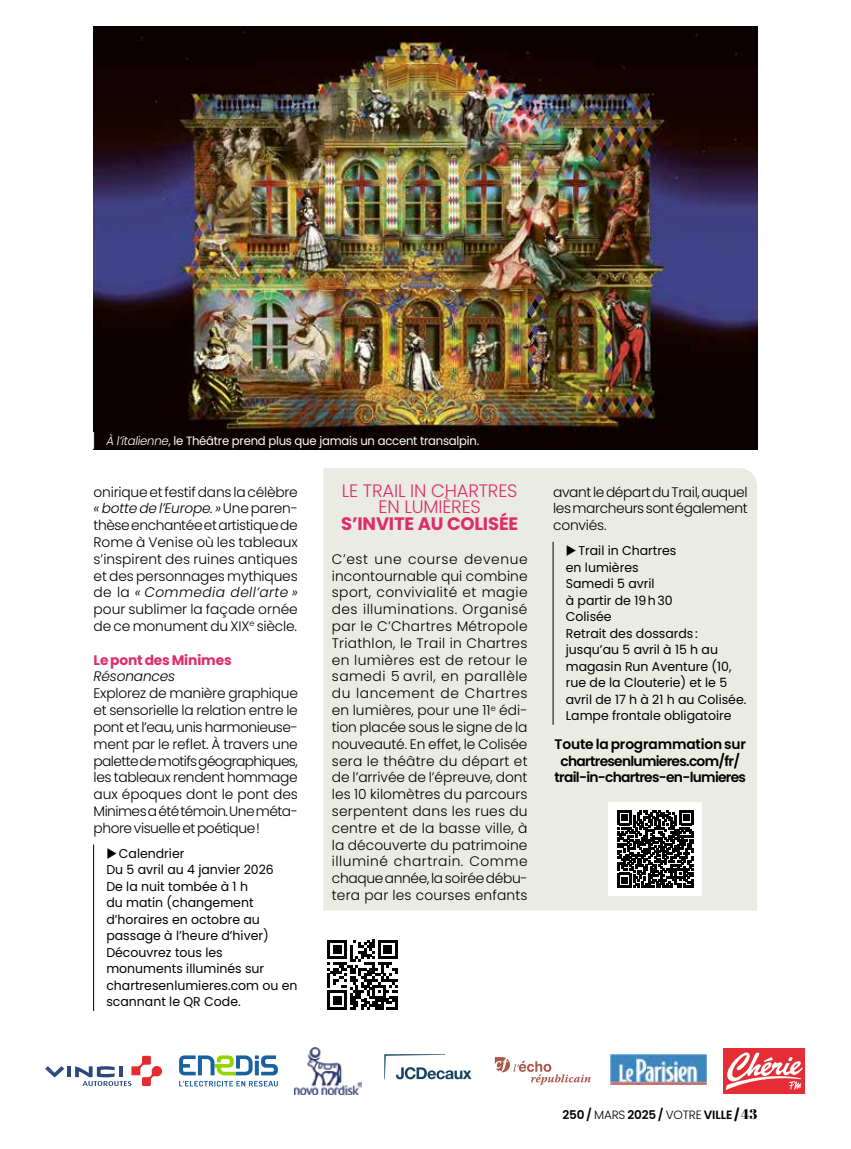
<style>
.page{position:relative;width:851px;height:1149px;background:#fff}
.page>*{position:absolute;margin:0;border:0;box-sizing:border-box;transform-origin:0 0}
.t1{font:300 18px/16.8px "Poppins";letter-spacing:-.01em;color:#dd2e69;text-align:center}
.t2{font:700 18px "Poppins";letter-spacing:-.01em;color:#dd2e69}
.t3{font:300 13.8px/16.8px "Poppins";letter-spacing:-.025em;color:#000;text-align:justify}
.t4{font:600 13.8px/16.8px "Poppins";letter-spacing:-.05em;color:#000;text-align:center}
.t5{font:700 13.8px "Poppins";letter-spacing:-.01em;color:#dd2e69}
.t6{font:italic 300 13.8px "Poppins";letter-spacing:-.015em;color:#000}
.t7{font:12.75px/16.5px "Poppins";color:#000}
.t8{font:12px "Poppins";letter-spacing:-.02em;color:#fff}
.t9{font:600 12px "Poppins";letter-spacing:-.01em;color:#000}
.s1{font-weight:300;font-style:italic}
.s2{font-style:italic}
.s3{font-weight:300}
.s4{font-weight:700}
.s5{font-family:"Abril Fatface";font-weight:400;font-size:13.8px}
</style>
<div class="page">
<hr style="left:93px;top:844px;width:1px;height:166px;background:#000">
<div style="left:323px;top:468px;width:434px;height:442px;background:#eaebe2"></div>
<hr style="left:552px;top:541px;width:1px;height:183px;background:#000">
<img style="left:94px;top:27px;width:663px;height:422px">
<svg style="left:93px;top:432px;width:1px;height:16px"></svg>
<svg style="left:327px;top:939px;width:70px;height:70px"></svg>
<div style="left:608px;top:802px;width:93px;height:93px;background:#fff"></div>
<svg style="left:617px;top:810px;width:76px;height:76px"></svg>
<svg style="left:179px;top:1055px;width:99px;height:19px"></svg>
<svg style="left:179px;top:1080px;width:99px;height:6px"></svg>
<img style="left:295px;top:1047px;width:66px;height:47px">
<svg style="left:384px;top:1054px;width:87px;height:24px"></svg>
<svg style="left:45px;top:1066px;width:19px;height:11px"></svg>
<hr style="left:67px;top:1065px;width:4px;height:11px;background:#2b487d">
<svg style="left:75px;top:1055px;width:87px;height:30px"></svg>
<img style="left:611px;top:1054px;width:95px;height:30px">
<div style="left:723px;top:1048px;width:81px;height:45px;background:#e42d34"></div>
<svg style="left:725px;top:1052px;width:77px;height:37px"></svg>
<svg style="left:494px;top:1057px;width:96px;height:27px"></svg>
<svg style="left:567px;top:545px;width:9px;height:10px"></svg>
<p class="t8" style="left:106px;top:433px;width:374px"><span class="s1">À l’italienne</span>, le Théâtre prend plus que jamais un accent transalpin.</p>
<p class="t3" style="left:94px;top:483px;width:206px">onirique et festif dans la célèbre <span class="s2">« botte de l’Europe. »</span> Une paren&shy;thèse enchantée et artistique de Rome à Venise où les tableaux s’inspirent des ruines antiques et des personnages mythiques de la <span class="s2">« Commedia dell’arte » </span>pour sublimer la façade ornée de ce monument du XIX<sup>e</sup> siècle.</p>
<p class="t5" style="left:94px;top:651px;width:140px">Le pont des Minimes</p>
<p class="t6" style="left:94px;top:668px;width:83px">Résonances</p>
<p class="t3" style="left:94px;top:685px;width:206px">Explorez de manière graphique et sensorielle la relation entre le pont et l’eau, unis harmonieuse&shy;ment par le reflet. À travers une palette de motifs géographiques, les tableaux rendent hommage aux époques dont le pont des Minimes a été témoin. Une méta&shy;phore visuelle et poétique!</p>
<p class="t7" style="left:106px;top:844px;width:193px;text-indent:13px">Calendrier<br>Du 5 avril au 4 janvier 2026<br>De la nuit tombée à 1 h<br>du matin (changement d’horaires en octobre au passage à l’heure d’hiver)<br>Découvrez tous les monuments illuminés sur chartresenlumieres.com ou en scannant le QR Code.</p>
<h1 class="t1" style="left:342px;top:482px;width:177px">LE TRAIL IN CHARTRES<br>EN LUMIÈRES</h1>
<h1 class="t2" style="left:341px;top:513px;width:179px">S’INVITE AU COLISÉE</h1>
<p class="t3" style="left:332px;top:550px;width:197px">C’est une course devenue incontournable qui combine sport, convivialité et magie des illuminations. Organisé par le C’Chartres Métropole Triathlon, le Trail in Chartres en lumières est de retour le samedi 5 avril, en parallèle du lancement de Chartres en lumières, pour une 11<sup>e</sup> édi&shy;tion placée sous le signe de la nouveauté. En effet, le Colisée sera le théâtre du départ et de l’arrivée de l’épreuve, dont les 10 kilomètres du parcours serpentent dans les rues du centre et de la basse ville, à la découverte du patrimoine illuminé chartrain. Comme chaque année, la soirée débu&shy;tera par les courses enfants</p>
<p class="t3" style="left:553px;top:483px;width:196px">avant le départ du Trail, auquel les marcheurs sont également conviés.</p>
<p class="t7" style="left:565px;top:542px;width:182px;text-indent:13px">Trail in Chartres<br>en lumières<br>Samedi 5 avril<br>à partir de 19h30<br>Colisée<br>Retrait des dossards: jusqu’au 5 avril à 15 h au magasin Run Aventure (10, rue de la Clouterie) et le 5 avril de 17 h à 21 h au Colisée.<br>Lampe frontale obligatoire</p>
<p class="t4" style="left:554px;top:735px;width:193px">Toute la programmation sur chartresenlumieres.com/fr/ trail-in-chartres-en-lumieres</p>
<p class="t9" style="left:562px;top:1107px;width:196px">250 / <span class="s3">MARS</span> 2025 / <span class="s3">VOTRE</span> VILLE <span class="s4">/</span> <span class="s5">43</span></p>
</div>
